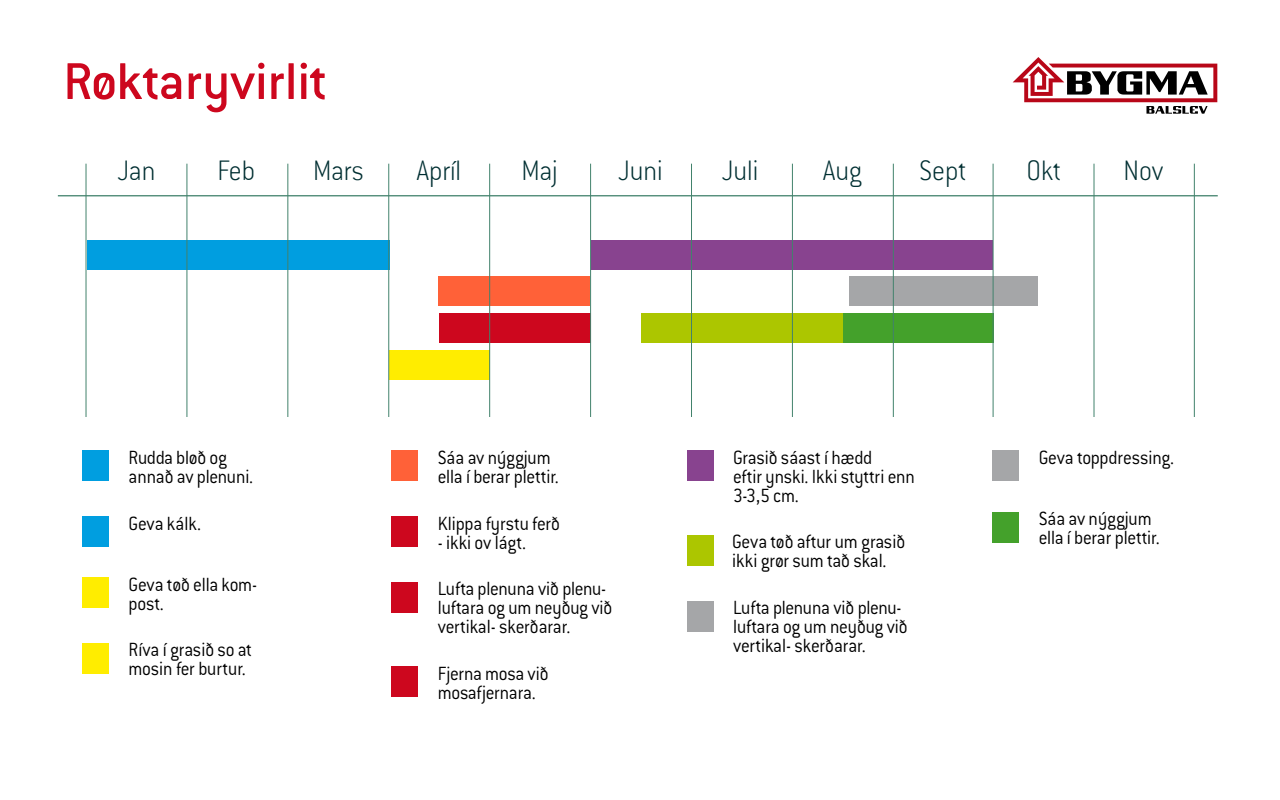
<style>
.page{position:relative;width:1280px;height:800px;background:#fff}
.page>*{position:absolute;margin:0;border:0;box-sizing:border-box;transform-origin:0 0}
.t1{font:500 56.8px "Conduit ITC Std";color:#cd071e}
.t2{font:200 31px "Conduit ITC Std";color:#002f32;scale:.91 1}
.t3{font:300 21px/19px "Conduit ITC Std";letter-spacing:-.01em;color:#000;scale:.91 1}
</style>
<div class="page">
<div style="left:87px;top:240px;width:302px;height:29px;background:#009ee0"></div>
<div style="left:438px;top:277px;width:152px;height:29px;background:#ff6138"></div>
<div style="left:591px;top:240px;width:402px;height:29px;background:#88438f"></div>
<div style="left:439px;top:313px;width:152px;height:30px;background:#cd071e"></div>
<div style="left:389px;top:350px;width:101px;height:29px;background:#ffed00"></div>
<div style="left:842px;top:313px;width:152px;height:30px;background:#44a12b"></div>
<div style="left:641px;top:313px;width:201px;height:30px;background:#acc600"></div>
<div style="left:849px;top:277px;width:189px;height:29px;background:#a5a6a8"></div>
<hr style="left:86px;top:164px;width:1px;height:253px;background:#42826c">
<hr style="left:590px;top:164px;width:1px;height:253px;background:#42826c">
<hr style="left:187px;top:164px;width:1px;height:253px;background:#42826c">
<hr style="left:691px;top:164px;width:1px;height:253px;background:#42826c">
<hr style="left:287px;top:164px;width:1px;height:253px;background:#42826c">
<hr style="left:792px;top:164px;width:1px;height:253px;background:#42826c">
<hr style="left:388px;top:164px;width:1px;height:253px;background:#42826c">
<hr style="left:893px;top:164px;width:1px;height:253px;background:#42826c">
<hr style="left:993px;top:164px;width:1px;height:253px;background:#42826c">
<hr style="left:489px;top:164px;width:1px;height:253px;background:#42826c">
<hr style="left:1094px;top:164px;width:1px;height:253px;background:#42826c">
<hr style="left:1194px;top:164px;width:1px;height:253px;background:#42826c">
<hr style="left:58px;top:195px;width:1160px;height:1px;background:#42826c">
<div style="left:83px;top:451px;width:26px;height:30px;background:#009ee0"></div>
<div style="left:83px;top:516px;width:26px;height:31px;background:#009ee0"></div>
<div style="left:83px;top:643px;width:26px;height:31px;background:#ffed00"></div>
<div style="left:83px;top:578px;width:26px;height:30px;background:#ffed00"></div>
<div style="left:687px;top:535px;width:26px;height:31px;background:#acc600"></div>
<div style="left:687px;top:451px;width:26px;height:30px;background:#88438f"></div>
<div style="left:687px;top:601px;width:26px;height:30px;background:#a5a6a8"></div>
<div style="left:993px;top:512px;width:26px;height:30px;background:#44a12b"></div>
<div style="left:993px;top:451px;width:26px;height:30px;background:#a5a6a8"></div>
<div style="left:392px;top:451px;width:26px;height:30px;background:#ff6138"></div>
<div style="left:392px;top:516px;width:26px;height:31px;background:#cd071e"></div>
<div style="left:392px;top:582px;width:26px;height:31px;background:#cd071e"></div>
<div style="left:392px;top:667px;width:26px;height:30px;background:#cd071e"></div>
<svg style="left:1013px;top:57px;width:204px;height:57px"></svg>
<h1 class="t1" style="left:63px;top:47px;width:266px">Røktaryvirlit</h1>
<h2 class="t2" style="left:118px;top:151px;width:43px">Jan</h2>
<h2 class="t2" style="left:218px;top:151px;width:43px">Feb</h2>
<h2 class="t2" style="left:313px;top:151px;width:57px">Mars</h2>
<h2 class="t2" style="left:416px;top:151px;width:51px">Apríl</h2>
<h2 class="t2" style="left:522px;top:151px;width:41px">Maj</h2>
<h2 class="t2" style="left:618px;top:151px;width:50px">Juni</h2>
<h2 class="t2" style="left:722px;top:151px;width:41px">Juli</h2>
<h2 class="t2" style="left:823px;top:151px;width:45px">Aug</h2>
<h2 class="t2" style="left:919px;top:151px;width:53px">Sept</h2>
<h2 class="t2" style="left:1027px;top:151px;width:39px">Okt</h2>
<h2 class="t2" style="left:1123px;top:151px;width:46px">Nov</h2>
<p class="t3" style="left:129px;top:447px;width:138px">Rudda bløð og annað av plenuni.</p>
<p class="t3" style="left:129px;top:513px;width:81px">Geva kálk.</p>
<p class="t3" style="left:129px;top:574px;width:143px">Geva tøð ella kom&shy;post.</p>
<p class="t3" style="left:129px;top:640px;width:137px">Ríva í grasið so at mosin fer burtur.</p>
<p class="t3" style="left:438px;top:447px;width:126px">Sáa av nýggjum</p>
<p class="t3" style="left:1039px;top:447px;width:150px">Geva toppdressing.</p>
<p class="t3" style="left:438px;top:466px;width:135px">ella í berar plettir.</p>
<p class="t3" style="left:438px;top:513px;width:136px">Klippa fyrstu ferð</p>
<p class="t3" style="left:438px;top:532px;width:99px">- ikki ov lágt.</p>
<p class="t3" style="left:438px;top:579px;width:193px">Lufta plenuna við plenu&shy;luftara og um neyðug við vertikal- skerðarar.</p>
<p class="t3" style="left:438px;top:663px;width:123px">Fjerna mosa við mosafjernara.</p>
<p class="t3" style="left:733px;top:447px;width:201px">Grasið sáast í hædd<br>eftir ynski. Ikki styttri enn<br>3-3,5 cm.</p>
<p class="t3" style="left:1039px;top:508px;width:135px">Sáa av nýggjum ella í berar plettir.</p>
<p class="t3" style="left:732px;top:532px;width:192px">Geva tøð aftur um grasið ikki grør sum tað skal.</p>
<p class="t3" style="left:733px;top:597px;width:193px">Lufta plenuna við plenu&shy;luftara og um neyðug við vertikal- skerðarar.</p>
</div>
